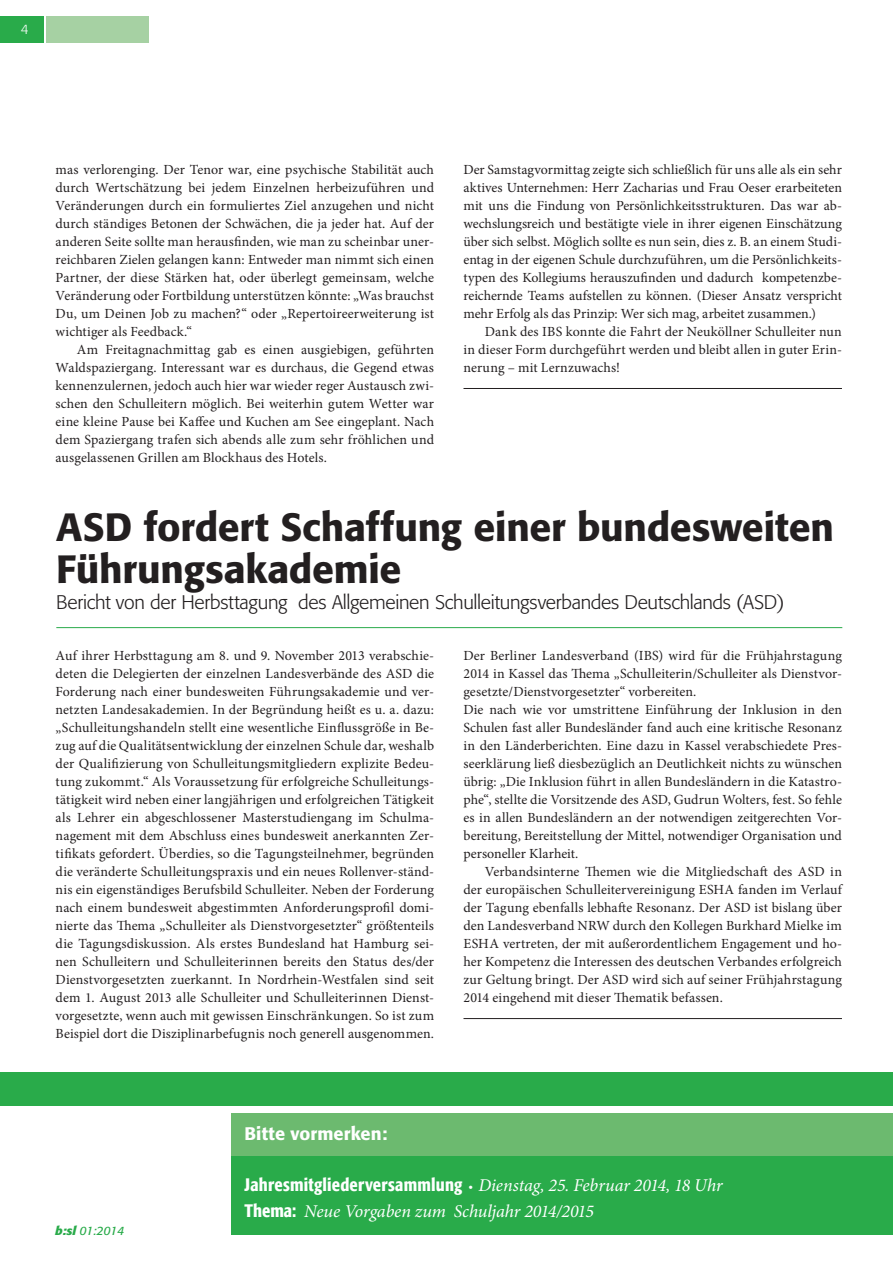
<style>
.page{position:relative;width:893px;height:1263px;background:#fff}
.page>*{position:absolute;margin:0;border:0;box-sizing:border-box;transform-origin:0 0}
.HEAD{font:500 39px/42px "Formata";letter-spacing:-.005em;color:#231f20}
.SUB{font:300 19.5px "Formata";letter-spacing:-.015em;color:#231f20}
.KASTEN_Fließ{font:italic 18px "Minion Pro";letter-spacing:-.01em;color:#fff}
.KASTEN_Head{font:500 18px "Formata";letter-spacing:.005em;color:#fff}
.FLIEßTEXT{font:13.95px/18px "Minion Pro";letter-spacing:.005em;color:#231f20;text-align:justify}
.FLIESSTEXT_Absatz_5m{font:13.95px/18px "Minion Pro";letter-spacing:.005em;color:#231f20;text-align:justify}
.FLIESSTEXT_Ende_5mm{font:13.95px/18px "Minion Pro";letter-spacing:.005em;color:#231f20;text-align:justify}
.t1{font:300 13.5px "Formata";color:#fff}
.t2{font:italic 12px "Formata";letter-spacing:-.01em;color:#29ab4a}
.s1{font-weight:700}
.s2{font-family:"Formata";font-weight:500;font-style:normal;font-stretch:condensed}
.s3{font-family:"Formata";font-weight:700;font-size:10.5px}
</style>
<div class="page">
<div style="left:0;top:1072px;width:893px;height:34px;background:#29ab4a"></div>
<div style="left:0;top:16px;width:44px;height:27px;background:#29ab4a"></div>
<div style="left:46px;top:16px;width:103px;height:27px;background:#a6d1a3"></div>
<hr style="left:463px;top:388px;width:379px;height:1px;background:#231f20">
<hr style="left:463px;top:1018px;width:379px;height:1px;background:#231f20">
<hr style="left:56px;top:627px;width:786px;height:1px;background:#29ab4a">
<div style="left:232px;top:1113px;width:661px;height:121px;background:#29ab4a"></div>
<div style="left:232px;top:1113px;width:661px;height:42px;background:#6cba6f"></div>
<p class="t1" style="left:21px;top:21px;width:9px">4</p>
<p class="FLIESSTEXT_Absatz_5m" style="left:56px;top:161px;width:380px">mas verlorenging. Der Tenor war, eine psychische Stabilität auch durch Wertschätzung bei jedem Einzelnen herbeizuführen und Veränderungen durch ein formuliertes Ziel anzugehen und nicht durch ständiges Betonen der Schwächen, die ja jeder hat. Auf der anderen Seite sollte man herausfinden, wie man zu scheinbar uner&shy;reichbaren Zielen gelangen kann: Entweder man nimmt sich einen Partner, der diese Stärken hat, oder überlegt gemeinsam, welche Veränderung oder Fortbildung unterstützen könnte: „Was brauchst Du, um Deinen Job zu machen?“ oder „Repertoireerweiterung ist wichtiger als Feedback.“</p>
<p class="FLIESSTEXT_Absatz_5m" style="left:56px;top:341px;width:380px;text-indent:21px">Am Freitagnachmittag gab es einen ausgiebigen, geführten Waldspaziergang. Interessant war es durchaus, die Gegend etwas kennenzulernen, jedoch auch hier war wieder reger Austausch zwi&shy;schen den Schulleitern möglich. Bei weiterhin gutem Wetter war eine kleine Pause bei Kaffee und Kuchen am See eingeplant. Nach dem Spaziergang trafen sich abends alle zum sehr fröhlichen und ausgelassenen Grillen am Blockhaus des Hotels.</p>
<p class="FLIEßTEXT" style="left:463px;top:161px;width:380px">Der Samstagvormittag zeigte sich schließlich für uns alle als ein sehr aktives Unternehmen: Herr Zacharias und Frau Oeser erarbeiteten mit uns die Findung von Persönlichkeitsstrukturen. Das war ab&shy;wechslungsreich und bestätigte viele in ihrer eigenen Einschätzung über sich selbst. Möglich sollte es nun sein, dies z. B. an einem Studi&shy;entag in der eigenen Schule durchzuführen, um die Persönlichkeits&shy;typen des Kollegiums herauszufinden und dadurch kompetenzbe&shy;reichernde Teams aufstellen zu können. (Dieser Ansatz verspricht mehr Erfolg als das Prinzip: Wer sich mag, arbeitet zusammen.)</p>
<p class="FLIESSTEXT_Ende_5mm" style="left:463px;top:323px;width:380px;text-indent:21px">Dank des IBS konnte die Fahrt der Neuköllner Schulleiter nun in dieser Form durchgeführt werden und bleibt allen in guter Erin&shy;nerung – mit Lernzuwachs!</p>
<p class="HEAD" style="left:56px;top:506px;width:779px">ASD fordert Schaffung einer bundesweiten<br>Führungsakademie</p>
<p class="SUB" style="left:56px;top:591px;width:730px">Bericht von der Herbsttagung des Allgemeinen Schulleitungsverbandes Deutschlands (ASD)</p>
<p class="FLIEßTEXT" style="left:56px;top:647px;width:380px">Auf ihrer Herbsttagung am 8. und 9. November 2013 verabschie&shy;deten die Delegierten der einzelnen Landesverbände des ASD die Forderung nach einer bundesweiten Führungsakademie und ver&shy;netzten Landesakademien. In der Begründung heißt es u. a. dazu: „Schulleitungshandeln stellt eine wesentliche Einflussgröße in Be&shy;zug auf die Qualitätsentwicklung der einzelnen Schule dar, weshalb der Qualifizierung von Schulleitungsmitgliedern explizite Bedeu&shy;tung zukommt.“ Als Voraussetzung für erfolgreiche Schulleitungs&shy;tätigkeit wird neben einer langjährigen und erfolgreichen Tätigkeit als Lehrer ein abgeschlossener Masterstudiengang im Schulma&shy;nagement mit dem Abschluss eines bundesweit anerkannten Zer&shy;tifikats gefordert. Überdies, so die Tagungsteilnehmer, begründen die veränderte Schulleitungspraxis und ein neues Rollenver-ständ&shy;nis ein eigenständiges Berufsbild Schulleiter. Neben der Forderung nach einem bundesweit abgestimmten Anforderungsprofil domi&shy;nierte das Thema „Schulleiter als Dienstvorgesetzter“ größtenteils die Tagungsdiskussion. Als erstes Bundesland hat Hamburg sei&shy;nen Schulleitern und Schulleiterinnen bereits den Status des/der Dienstvorgesetzten zuerkannt. In Nordrhein-Westfalen sind seit dem 1. August 2013 alle Schulleiter und Schulleiterinnen Dienst&shy;vorgesetzte, wenn auch mit gewissen Einschränkungen. So ist zum Beispiel dort die Disziplinarbefugnis noch generell ausgenommen.</p>
<p class="FLIEßTEXT" style="left:463px;top:647px;width:380px">Der Berliner Landesverband (IBS) wird für die Frühjahrstagung 2014 in Kassel das Thema „Schulleiterin/Schulleiter als Dienstvor&shy;gesetzte/Dienstvorgesetzter“ vorbereiten.</p>
<p class="FLIEßTEXT" style="left:463px;top:701px;width:380px">Die nach wie vor umstrittene Einführung der Inklusion in den Schulen fast aller Bundesländer fand auch eine kritische Resonanz in den Länderberichten. Eine dazu in Kassel verabschiedete Pres&shy;seerklärung ließ diesbezüglich an Deutlichkeit nichts zu wünschen übrig: „Die Inklusion führt in allen Bundesländern in die Katastro&shy;phe“, stellte die Vorsitzende des ASD, Gudrun Wolters, fest. So fehle es in allen Bundesländern an der notwendigen zeitgerechten Vor&shy;bereitung, Bereitstellung der Mittel, notwendiger Organisation und personeller Klarheit.</p>
<p class="FLIESSTEXT_Ende_5mm" style="left:463px;top:863px;width:380px;text-indent:21px">Verbandsinterne Themen wie die Mitgliedschaft des ASD in der europäischen Schulleitervereinigung ESHA fanden im Verlauf der Tagung ebenfalls lebhafte Resonanz. Der ASD ist bislang über den Landesverband NRW durch den Kollegen Burkhard Mielke im ESHA vertreten, der mit außerordentlichem Engagement und ho&shy;her Kompetenz die Interessen des deutschen Verbandes erfolgreich zur Geltung bringt. Der ASD wird sich auf seiner Frühjahrstagung 2014 eingehend mit dieser Thematik befassen.</p>
<p class="KASTEN_Head" style="left:244px;top:1122px;width:145px">Bitte vormerken:</p>
<p class="t2" style="left:55px;top:1223px;width:71px"><span class="s1">b:sl</span> 01:2014</p>
<p class="KASTEN_Fließ" style="left:244px;top:1173px;width:480px"><span class="s2">Jahresmitgliederversammlung</span> <span class="s3">•</span> Dienstag, 25. Februar 2014, 18 Uhr</p>
<p class="KASTEN_Fließ" style="left:244px;top:1198px;width:351px"><span class="s2">Thema:</span> Neue Vorgaben zum Schuljahr 2014/2015</p>
</div>
